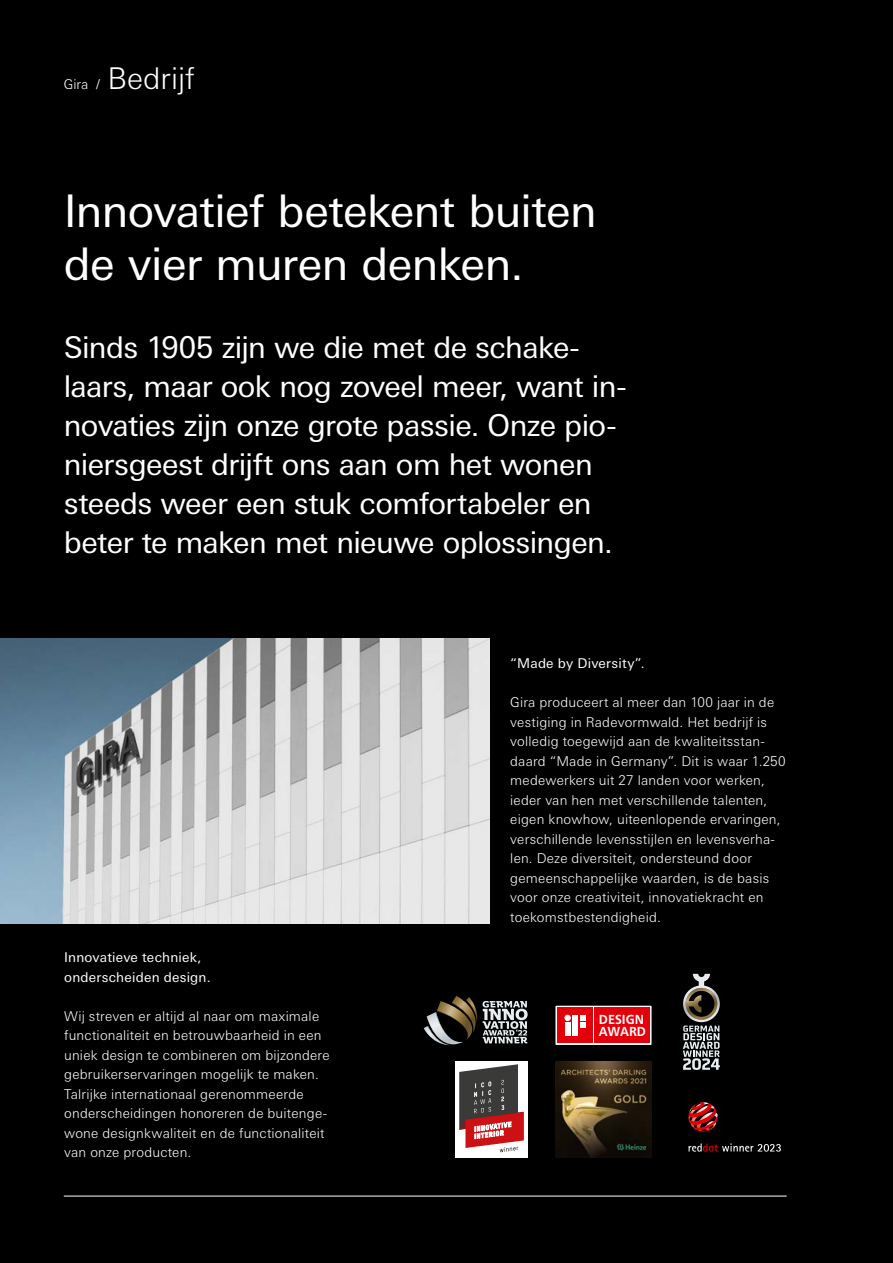
<style>
.page{position:relative;width:893px;height:1263px;background:#000}
.page>*{position:absolute;margin:0;border:0;box-sizing:border-box;transform-origin:0 0}
.t1{font:45px/52.5px "Univers Next Pro";letter-spacing:-.015em;color:#fff}
.t2{font:30px/39px "Univers Next Pro";letter-spacing:-.02em;color:#fff}
.t3{font:300 30px "Univers Next Pro";color:#fff}
.t4{font:300 13.5px/19.5px "Univers Next Pro";letter-spacing:.015em;color:#fff}
.t5{font:13.5px/19.5px "Univers Next Pro";letter-spacing:.015em;color:#fff}
.t6{font:700 13.05px/11.2px "Frutiger Neue LT Pro";color:#fff;scale:.95 1}
</style>
<div class="page">
<hr style="left:64px;top:1196px;width:723px;height:1px;background:#fff">
<img style="left:0;top:638px;width:489px;height:285px">
<div style="left:555px;top:1006px;width:97px;height:39px;background:linear-gradient(to bottom,#fff,#fff)"></div>
<div style="left:557px;top:1007px;width:36px;height:36px;background:#e3000b"></div>
<div style="left:572px;top:1015px;width:6px;height:21px;background:#fff"></div>
<svg style="left:580px;top:1015px;width:5px;height:13px"></svg>
<div style="left:564px;top:1015px;width:7px;height:6px;background:#fff;border-radius:50%"></div>
<div style="left:565px;top:1022px;width:5px;height:14px;background:#fff"></div>
<div style="left:595px;top:1007px;width:55px;height:36px;background:#e3000b"></div>
<svg style="left:683px;top:974px;width:37px;height:96px"></svg>
<svg style="left:424px;top:996px;width:104px;height:49px"></svg>
<img style="left:555px;top:1061px;width:97px;height:96px">
<svg style="left:689px;top:1143px;width:92px;height:8px"></svg>
<svg style="left:688px;top:1102px;width:30px;height:30px"></svg>
<div style="left:455px;top:1061px;width:73px;height:96px;background:#fff"></div>
<svg style="left:459px;top:1064px;width:65px;height:88px"></svg>
<p class="t4" style="left:64px;top:75px;width:38px">Gira /</p>
<h2 class="t3" style="left:108px;top:61px;width:89px">Bedrijf</h2>
<h1 class="t1" style="left:64px;top:185px;width:535px">Innovatief betekent buiten de vier muren denken.</h1>
<h2 class="t2" style="left:64px;top:328px;width:564px">Sinds 1905 zijn we die met de schake&shy;laars, maar ook nog zoveel meer, want in&shy;novaties zijn onze grote passie. Onze pio&shy;niersgeest drijft ons aan om het wonen steeds weer een stuk comfortabeler en beter te maken met nieuwe oplossingen.</h2>
<p class="t5" style="left:64px;top:948px;width:148px">Innovatieve techniek, onderscheiden design.</p>
<p class="t4" style="left:64px;top:1006px;width:267px">Wij streven er altijd al naar om maximale functionaliteit en betrouwbaarheid in een uniek design te combineren om bijzondere gebruikerservaringen mogelijk te maken.<br>Talrijke internationaal gerenommeerde onderscheidingen honoreren de buitenge&shy;wone designkwaliteit en de functionaliteit van onze producten.</p>
<p class="t5" style="left:510px;top:654px;width:136px">“Made by Diversity”.</p>
<p class="t4" style="left:510px;top:692px;width:277px">Gira produceert al meer dan 100 jaar in de vestiging in Radevormwald. Het bedrijf is volledig toegewijd aan de kwaliteitsstan&shy;daard “Made in Germany”. Dit is waar 1.250 medewerkers uit 27 landen voor werken, ieder van hen met verschillende talenten, eigen knowhow, uiteenlopende ervaringen, verschillende levensstijlen en levensverha&shy;len. Deze diversiteit, ondersteund door gemeenschappelijke waarden, is de basis voor onze creativiteit, innovatiekracht en toekomstbestendigheid.</p>
<p class="t6" style="left:599px;top:1014px;width:51px">DESIGN<br>AWARD</p>
</div>
